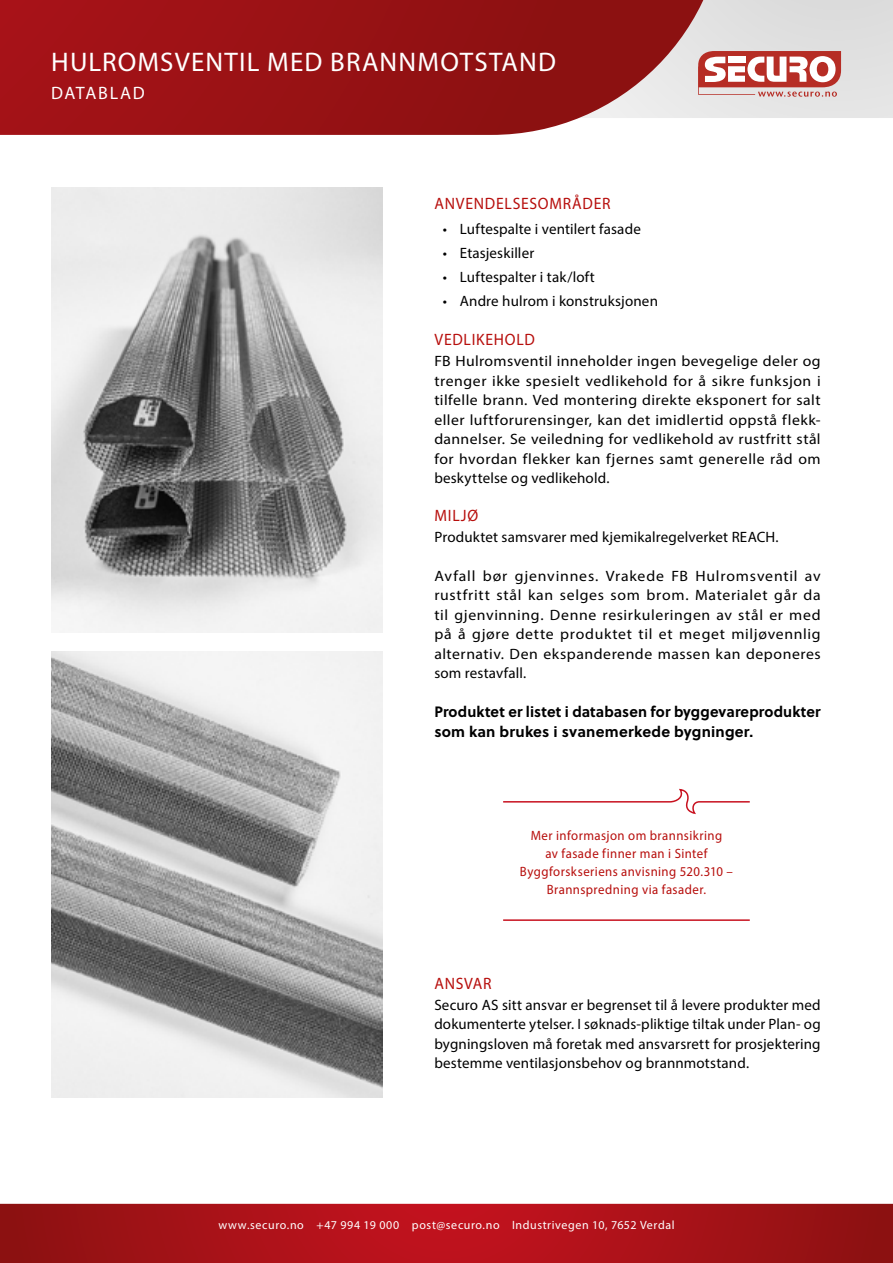
<style>
.page{position:relative;width:893px;height:1263px;background:#fff}
.page>*{position:absolute;margin:0;border:0;box-sizing:border-box;transform-origin:0 0}
.t1{font:27px "Myriad Pro";letter-spacing:.04em;color:#fff}
.t2{font:18px "Myriad Pro";letter-spacing:.09em;color:#fff}
.t3{font:16.5px "Myriad Pro";letter-spacing:.05em;color:#b70e0c;scale:.95 1}
.t4{font:15px/19.5px "Myriad Pro";letter-spacing:.01em;color:#000;text-align:justify;scale:1.05 1}
.t5{font:15px/19.5px "Myriad Pro";letter-spacing:.01em;color:#000;text-align:justify}
.t6{font:700 15px/19.5px "Soleil";letter-spacing:.01em;color:#000}
.t7{font:13.5px/18px "Myriad Pro";letter-spacing:.035em;color:#b70e0c;text-align:center;scale:.95 1}
.t8{font:12px "Myriad Pro";letter-spacing:.05em;color:#fff}
</style>
<div class="page">
<img style="left:51px;top:187px;width:331px;height:446px">
<img style="left:51px;top:651px;width:331px;height:446px">
<svg style="left:503px;top:788px;width:247px;height:27px"></svg>
<hr style="left:503px;top:919px;width:247px;height:2px;background:#c8111f">
<div style="left:725px;top:0;width:168px;height:118px;background:#e0e0e0"></div>
<svg style="left:0;top:0;width:725px;height:135px;background:#a0282a"></svg>
<svg style="left:698px;top:51px;width:143px;height:46px"></svg>
<svg style="left:0;top:1204px;width:893px;height:59px;background:#a81118"></svg>
<h1 class="t1" style="left:51px;top:46px;width:506px">HULROMSVENTIL MED BRANNMOTSTAND</h1>
<p class="t2" style="left:51px;top:82px;width:95px">DATABLAD</p>
<p class="t3" style="left:434px;top:193px;width:187px">ANVENDELSESOMRÅDER</p>
<p class="t5" style="left:443px;top:219px;width:200px">• Luftespalte i ventilert fasade</p>
<p class="t5" style="left:443px;top:243px;width:93px">• Etasjeskiller</p>
<p class="t5" style="left:443px;top:267px;width:154px">• Luftespalter i tak/loft</p>
<p class="t5" style="left:443px;top:291px;width:217px">• Andre hulrom i konstruksjonen</p>
<p class="t3" style="left:434px;top:329px;width:107px">VEDLIKEHOLD</p>
<p class="t4" style="left:434px;top:351px;width:369px">FB Hulromsventil inneholder ingen bevegelige deler og trenger ikke spesielt vedlikehold for å sikre funksjon i tilfelle brann. Ved montering direkte eksponert for salt eller luftforurensinger, kan det imidlertid oppstå flekk&shy;dannelser. Se veiledning for vedlikehold av rustfritt stål for hvordan flekker kan fjernes samt generelle råd om beskyttelse og vedlikehold.</p>
<p class="t3" style="left:434px;top:505px;width:48px">MILJØ</p>
<p class="t5" style="left:434px;top:526px;width:346px">Produktet samsvarer med kjemikalregelverket REACH.</p>
<p class="t4" style="left:434px;top:565px;width:369px">Avfall bør gjenvinnes. Vrakede FB Hulromsventil av rustfritt stål kan selges som brom. Materialet går da til gjenvinning. Denne resirkuleringen av stål er med på å gjøre dette produktet til et meget miljøvennlig alternativ. Den ekspanderende massen kan deponeres som restavfall.</p>
<p class="t6" style="left:434px;top:701px;width:388px">Produktet er listet i databasen for byggevareprodukter som kan brukes i svanemerkede bygninger.</p>
<p class="t7" style="left:520px;top:826px;width:226px">Mer informasjon om brannsikring<br>av fasade finner man i Sintef<br>Byggforskseriens anvisning 520.310 –<br>Brannspredning via fasader.</p>
<p class="t3" style="left:434px;top:973px;width:62px">ANSVAR</p>
<p class="t5" style="left:434px;top:994px;width:388px">Securo AS sitt ansvar er begrenset til å levere produkter med dokumenterte ytelser. I søknads-pliktige tiltak under Plan- og bygningsloven må foretak med ansvarsrett for prosjektering bestemme ventilasjonsbehov og brannmotstand.</p>
<p class="t8" style="left:218px;top:1218px;width:458px">www.securo.no +47 994 19 000 post@securo.no Industrivegen 10, 7652 Verdal</p>
</div>
